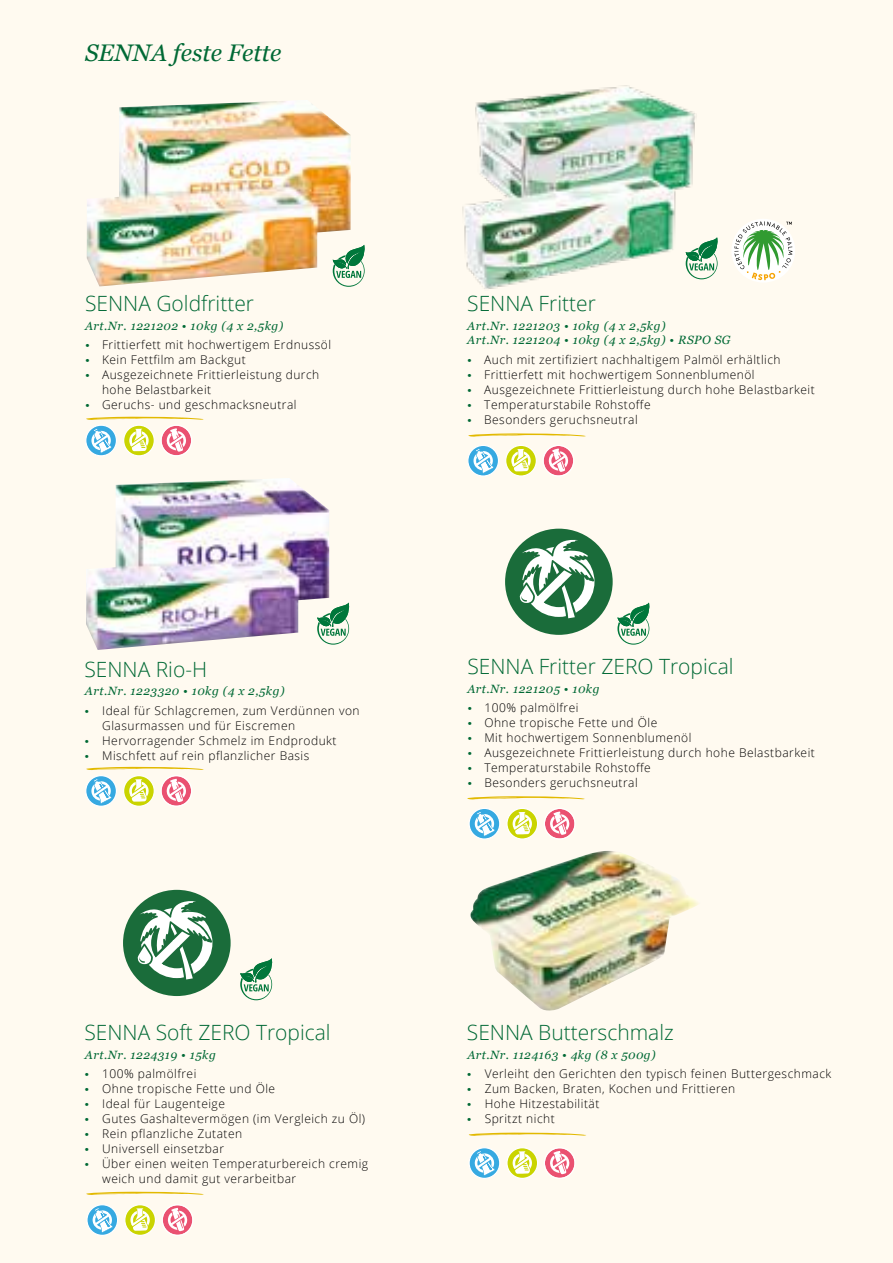
<style>
.page{position:relative;width:893px;height:1263px;background:#fffaf0}
.page>*{position:absolute;margin:0;border:0;box-sizing:border-box;transform-origin:0 0}
.t1{font:italic 24px "Georgia";color:#006935}
.t2{font:300 21px "Open Sans";color:#006935}
.t3{font:300 12px/15px "Open Sans";letter-spacing:.04em;color:#000}
.t4{font:italic 12px/14.4px "Georgia";letter-spacing:.04em;color:#006935}
.s1{font-family:"Georgia";font-weight:400;font-style:italic;color:#006935}
</style>
<div class="page">
<img style="left:87px;top:100px;width:264px;height:186px">
<img style="left:462px;top:85px;width:241px;height:204px">
<img style="left:86px;top:478px;width:243px;height:172px">
<svg style="left:468px;top:433px;width:118px;height:4px"></svg>
<svg style="left:86px;top:1192px;width:118px;height:3px"></svg>
<svg style="left:468px;top:1132px;width:118px;height:4px"></svg>
<div style="left:731px;top:219px;width:64px;height:64px;background:#fff;border-radius:50%"></div>
<svg style="left:734px;top:221px;width:58px;height:59px"></svg>
<svg style="left:317px;top:603px;width:33px;height:42px"></svg>
<svg style="left:686px;top:237px;width:32px;height:42px"></svg>
<svg style="left:333px;top:245px;width:32px;height:42px"></svg>
<svg style="left:85px;top:767px;width:119px;height:40px"></svg>
<svg style="left:506px;top:445px;width:68px;height:31px"></svg>
<svg style="left:85px;top:417px;width:119px;height:39px"></svg>
<svg style="left:468px;top:445px;width:31px;height:31px"></svg>
<svg style="left:467px;top:796px;width:118px;height:4px"></svg>
<div style="left:505px;top:529px;width:108px;height:106px;background:#1a6c3a;border-radius:50%"></div>
<svg style="left:518px;top:536px;width:76px;height:84px"></svg>
<div style="left:123px;top:890px;width:108px;height:106px;background:#1a6c3a;border-radius:50%"></div>
<svg style="left:136px;top:897px;width:76px;height:85px"></svg>
<svg style="left:617px;top:603px;width:33px;height:42px"></svg>
<svg style="left:240px;top:958px;width:33px;height:42px"></svg>
<svg style="left:544px;top:808px;width:31px;height:31px"></svg>
<svg style="left:544px;top:1147px;width:31px;height:32px"></svg>
<svg style="left:507px;top:808px;width:31px;height:31px"></svg>
<svg style="left:507px;top:1148px;width:31px;height:31px"></svg>
<svg style="left:469px;top:808px;width:31px;height:31px"></svg>
<svg style="left:469px;top:1147px;width:31px;height:32px"></svg>
<svg style="left:162px;top:1204px;width:31px;height:32px"></svg>
<svg style="left:125px;top:1205px;width:31px;height:31px"></svg>
<svg style="left:87px;top:1204px;width:31px;height:32px"></svg>
<img style="left:470px;top:851px;width:229px;height:160px">
<h1 class="t1" style="left:85px;top:35px;width:198px">SENNA feste Fette</h1>
<h2 class="t2" style="left:85px;top:289px;width:171px">SENNA Goldfritter</h2>
<p class="t4" style="left:85px;top:318px;width:200px">Art.Nr. 1221202 • 10kg (4 x 2,5kg)</p>
<p class="t3" style="left:85px;top:337px;width:248px"><span class="s1">•</span> Frittierfett mit hochwertigem Erdnussöl</p>
<p class="t3" style="left:85px;top:352px;width:162px"><span class="s1">•</span> Kein Fettfilm am Backgut</p>
<p class="t3" style="left:102px;top:367px;width:219px;text-indent:-17px"><span class="s1">•</span> Ausgezeichnete Frittierleistung durch hohe Belastbarkeit</p>
<p class="t3" style="left:85px;top:397px;width:213px"><span class="s1">•</span> Geruchs- und geschmacksneutral</p>
<h2 class="t2" style="left:84px;top:655px;width:124px">SENNA Rio-H</h2>
<p class="t4" style="left:85px;top:683px;width:201px">Art.Nr. 1223320 • 10kg (4 x 2,5kg)</p>
<p class="t3" style="left:102px;top:702px;width:259px;text-indent:-18px"><span class="s1">•</span> Ideal für Schlagcremen, zum Verdünnen von<br>Glasurmassen und für Eiscremen</p>
<p class="t3" style="left:84px;top:732px;width:254px"><span class="s1">•</span> Hervorragender Schmelz im Endprodukt</p>
<p class="t3" style="left:84px;top:747px;width:226px"><span class="s1">•</span> Mischfett auf rein pflanzlicher Basis</p>
<h2 class="t2" style="left:84px;top:1018px;width:248px">SENNA Soft ZERO Tropical</h2>
<p class="t4" style="left:85px;top:1047px;width:133px">Art.Nr. 1224319 • 15kg</p>
<p class="t3" style="left:84px;top:1065px;width:113px"><span class="s1">•</span> 100% palmölfrei</p>
<p class="t3" style="left:84px;top:1080px;width:192px"><span class="s1">•</span> Ohne tropische Fette und Öle</p>
<p class="t3" style="left:84px;top:1095px;width:142px"><span class="s1">•</span> Ideal für Laugenteige</p>
<p class="t3" style="left:84px;top:1110px;width:282px"><span class="s1">•</span> Gutes Gashaltevermögen (im Vergleich zu Öl)</p>
<p class="t3" style="left:84px;top:1125px;width:159px"><span class="s1">•</span> Rein pflanzliche Zutaten</p>
<p class="t3" style="left:84px;top:1140px;width:141px"><span class="s1">•</span> Universell einsetzbar</p>
<p class="t3" style="left:102px;top:1155px;width:267px;text-indent:-18px"><span class="s1">•</span> Über einen weiten Temperaturbereich cremig weich und damit gut verarbeitbar</p>
<h2 class="t2" style="left:467px;top:289px;width:130px">SENNA Fritter</h2>
<p class="t4" style="left:467px;top:318px;width:265px">Art.Nr. 1221203 • 10kg (4 x 2,5kg)<br>Art.Nr. 1221204 • 10kg (4 x 2,5kg) • RSPO SG</p>
<p class="t3" style="left:467px;top:351px;width:315px"><span class="s1">•</span> Auch mit zertifiziert nachhaltigem Palmöl erhältlich</p>
<p class="t3" style="left:467px;top:366px;width:289px"><span class="s1">•</span> Frittierfett mit hochwertigem Sonnenblumenöl</p>
<p class="t3" style="left:467px;top:381px;width:349px"><span class="s1">•</span> Ausgezeichnete Frittierleistung durch hohe Belastbarkeit</p>
<p class="t3" style="left:467px;top:396px;width:185px"><span class="s1">•</span> Temperaturstabile Rohstoffe</p>
<p class="t3" style="left:467px;top:411px;width:172px"><span class="s1">•</span> Besonders geruchsneutral</p>
<h2 class="t2" style="left:467px;top:652px;width:268px">SENNA Fritter ZERO Tropical</h2>
<p class="t4" style="left:467px;top:681px;width:134px">Art.Nr. 1221205 • 10kg</p>
<p class="t3" style="left:467px;top:700px;width:113px"><span class="s1">•</span> 100% palmölfrei</p>
<p class="t3" style="left:467px;top:715px;width:191px"><span class="s1">•</span> Ohne tropische Fette und Öle</p>
<p class="t3" style="left:467px;top:730px;width:226px"><span class="s1">•</span> Mit hochwertigem Sonnenblumenöl</p>
<p class="t3" style="left:467px;top:745px;width:349px"><span class="s1">•</span> Ausgezeichnete Frittierleistung durch hohe Belastbarkeit</p>
<p class="t3" style="left:467px;top:760px;width:185px"><span class="s1">•</span> Temperaturstabile Rohstoffe</p>
<p class="t3" style="left:467px;top:775px;width:172px"><span class="s1">•</span> Besonders geruchsneutral</p>
<h2 class="t2" style="left:467px;top:1018px;width:208px">SENNA Butterschmalz</h2>
<p class="t4" style="left:467px;top:1047px;width:190px">Art.Nr. 1124163 • 4kg (8 x 500g)</p>
<p class="t3" style="left:467px;top:1065px;width:366px"><span class="s1">•</span> Verleiht den Gerichten den typisch feinen Buttergeschmack</p>
<p class="t3" style="left:467px;top:1080px;width:270px"><span class="s1">•</span> Zum Backen, Braten, Kochen und Frittieren</p>
<p class="t3" style="left:467px;top:1095px;width:134px"><span class="s1">•</span> Hohe Hitzestabilität</p>
<p class="t3" style="left:467px;top:1110px;width:89px"><span class="s1">•</span> Spritzt nicht</p>
</div>
